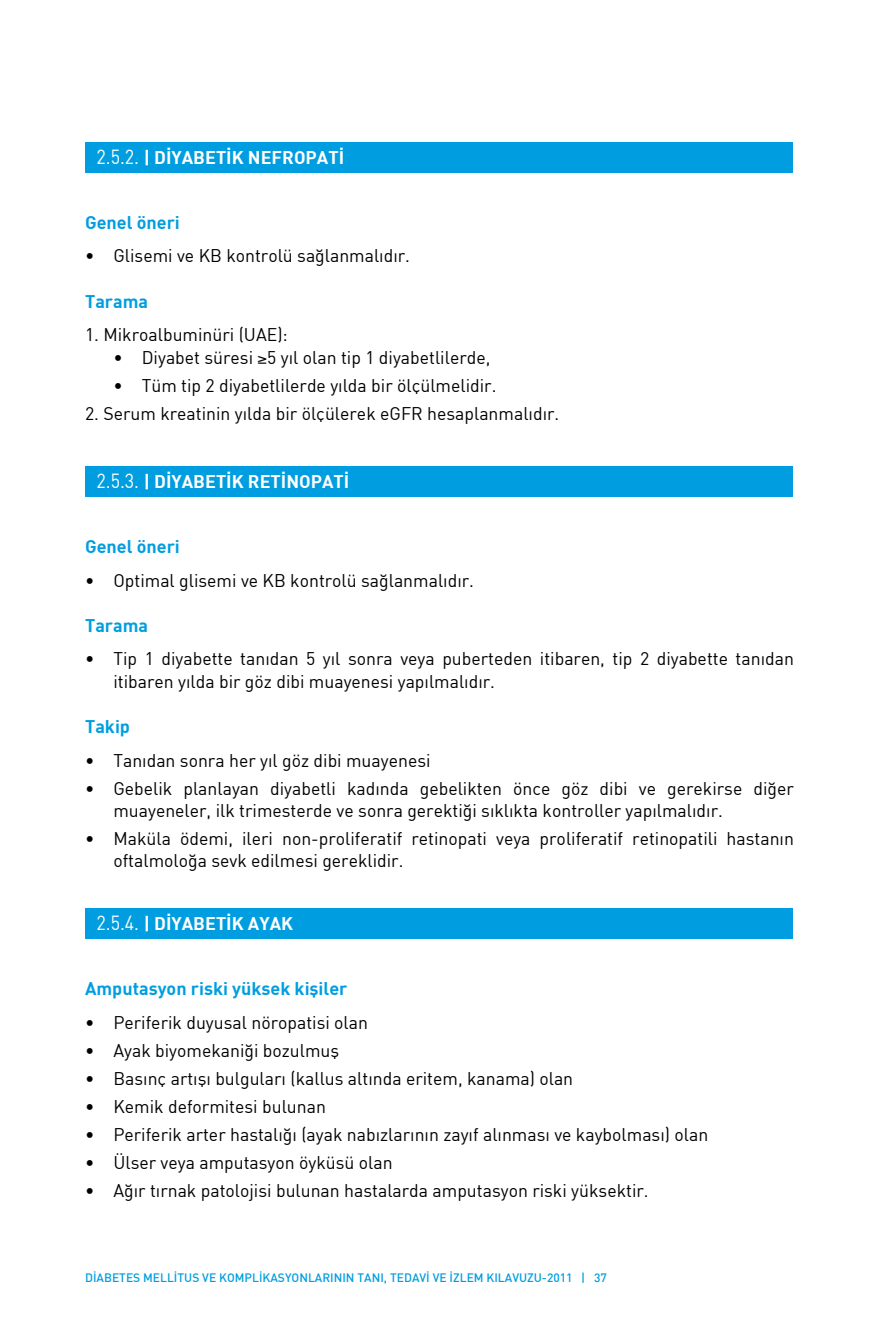
<style>
.page{position:relative;width:879px;height:1333px;background:#fff}
.page>*{position:absolute;margin:0;border:0;box-sizing:border-box;transform-origin:0 0}
.t1{font:18px/28px "DIN Bek";color:#000}
.t2{font:700 18px "DIN Bek";color:#fff}
.t3{font:700 18px "DIN Bek";color:#009ee0}
.t4{font:500 12px "DIN Bek";color:#009ee0}
.s1{font-weight:400;font-size:20px}
</style>
<div class="page">
<div style="left:85px;top:142px;width:708px;height:30px;background:#009ee0"></div>
<div style="left:85px;top:466px;width:708px;height:30px;background:#009ee0"></div>
<div style="left:85px;top:907px;width:708px;height:31px;background:#009ee0"></div>
<p class="t2" style="left:96px;top:146px;width:249px"><span class="s1">2.5.2.</span> | DİYABETİK NEFROPATİ</p>
<p class="t3" style="left:85px;top:210px;width:96px">Genel öneri</p>
<p class="t1" style="left:85px;top:241px;width:326px">¥ Glisemi ve KB kontrolü sağlanmalıdır.</p>
<p class="t3" style="left:85px;top:289px;width:65px">Tarama</p>
<p class="t1" style="left:113px;top:323px;width:378px;line-height:22.4px;text-indent:-28px">1. Mikroalbuminüri (UAE):<br>¥ Diyabet süresi ≥5 yıl olan tip 1 diyabetlilerde,</p>
<p class="t1" style="left:113px;top:371px;width:384px">¥ Tüm tip 2 diyabetlilerde yılda bir ölçülmelidir.</p>
<p class="t1" style="left:85px;top:399px;width:476px">2. Serum kreatinin yılda bir ölçülerek eGFR hesaplanmalıdır.</p>
<p class="t2" style="left:96px;top:470px;width:254px"><span class="s1">2.5.3.</span> | DİYABETİK RETİNOPATİ</p>
<p class="t3" style="left:85px;top:534px;width:96px">Genel öneri</p>
<p class="t1" style="left:85px;top:565px;width:390px">¥ Optimal glisemi ve KB kontrolü sağlanmalıdır.</p>
<p class="t3" style="left:85px;top:613px;width:65px">Tarama</p>
<p class="t1" style="left:113px;top:647px;width:682px;line-height:22.4px;text-indent:-28px">¥ Tip 1 diyabette tanıdan 5 yıl sonra veya puberteden itibaren, tip 2 diyabette tanıdan itibaren yılda bir göz dibi muayenesi yapılmalıdır.</p>
<p class="t3" style="left:85px;top:714px;width:46px">Takip</p>
<p class="t1" style="left:85px;top:745px;width:710px">¥ Tanıdan sonra her yıl göz dibi muayenesi<br>¥ Gebelik planlayan diyabetli kadında gebelikten önce göz dibi ve gerekirse diğer</p>
<p class="t1" style="left:85px;top:796px;width:710px;text-indent:28px">muayeneler, ilk trimesterde ve sonra gerektiği sıklıkta kontroller yapılmalıdır.<br>¥ Maküla ödemi, ileri non-proliferatif retinopati veya proliferatif retinopatili hastanın</p>
<p class="t1" style="left:113px;top:846px;width:291px">oftalmoloğa sevk edilmesi gereklidir.</p>
<p class="t2" style="left:96px;top:912px;width:198px"><span class="s1">2.5.4.</span> | DİYABETİK AYAK</p>
<p class="t3" style="left:85px;top:976px;width:264px">Amputasyon riski yüksek kişiler</p>
<p class="t1" style="left:85px;top:1007px;width:625px">¥ Periferik duyusal nöropatisi olan<br>¥ Ayak biyomekaniği bozulmuş<br>¥ Basınç artışı bulguları (kallus altında eritem, kanama) olan<br>¥ Kemik deformitesi bulunan<br>¥ Periferik arter hastalığı (ayak nabızlarının zayıf alınması ve kaybolması) olan ¥ Ülser veya amputasyon öyküsü olan<br>¥ Ağır tırnak patolojisi bulunan hastalarda amputasyon riski yüksektir.</p>
<p class="t4" style="left:85px;top:1269px;width:523px">DİABETES MELLİTUS VE KOMPLİKASYONLARININ TANI, TEDAVİ VE İZLEM KILAVUZU-2011 | 37</p>
</div>
